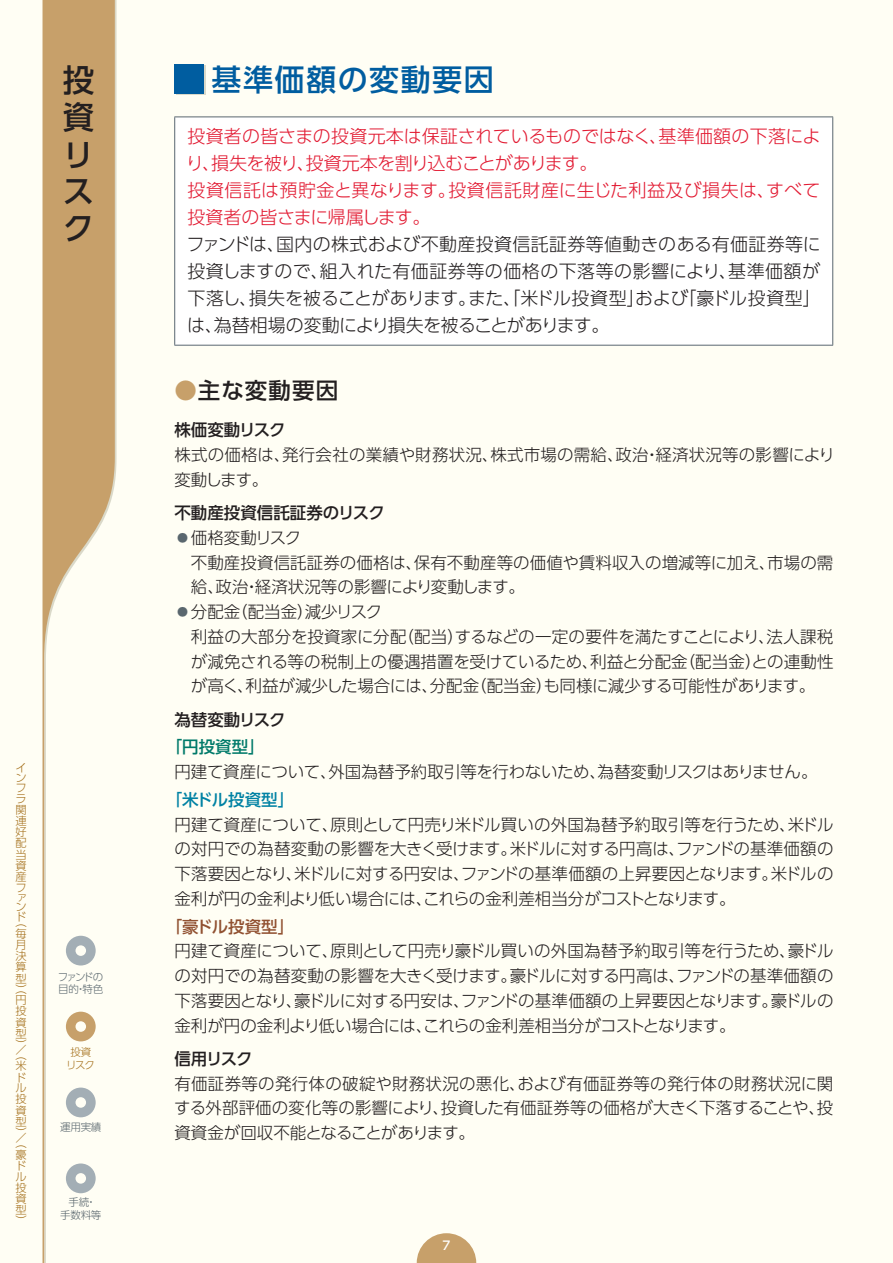
<style>
.page{position:relative;width:893px;height:1263px;background:#fffef4}
.page>*{position:absolute;margin:0;border:0;box-sizing:border-box;transform-origin:0 0}
.t1{font:500 31.5px/37.2px "UD Shin Go Pro";color:#231f20}
.A-大見出し{font:500 30px "UD Shin Go Pro";letter-spacing:.05em;color:#005da0}
.A-中見出し{font:500 22.5px "UD Shin Go Pro";letter-spacing:.05em;color:#231f20}
.A-11pt{font:300 18px/27px "UD Shin Go Pro";letter-spacing:-.03em;color:#231f20;text-align:justify}
.A-11pt-2{font:300 18px/27px "UD Shin Go Pro";letter-spacing:-.005em;color:#e21931}
.A-11pt-3{font:300 16.5px/24.8px "UD Shin Go Pro";color:#231f20;text-align:justify}
.A-11pt-4{font:300 16.5px "UD Shin Go Pro";letter-spacing:-.02em;color:#231f20}
.A-小見出し{font:500 16.5px "UD Shin Go Pro";color:#231f20}
.A-小見出し-2{font:500 16.5px "UD Shin Go Pro";letter-spacing:-.035em;color:#231f20}
.A-11pt-5{font:300 16.5px "UD Shin Go Pro";letter-spacing:-.045em;color:#231f20}
.A-コース小見出し2{font:500 16.5px "UD Shin Go Pro";color:#0082a4}
.A-コース小見出し3{font:500 16.5px "UD Shin Go Pro";color:#915131}
.A-コース小見出し1{font:500 16.5px "UD Shin Go Pro";color:#007a6a}
.t2{font:500 12px "UD Shin Go Pro";color:#fff}
.t3{font:300 11.25px/11.1px "UD Shin Go Pro";color:#a6721e;text-align:justify}
.t4{font:300 10.5px/12.6px "UD Shin Go Pro";letter-spacing:-.02em;color:#5a676e;text-align:center}
.t5{font:300 10.5px/12.6px "UD Shin Go Pro";letter-spacing:-.13em;color:#5a676e}
.t6{font:300 10.5px/12.6px "UD Shin Go Pro";color:#a6721e;text-align:center}
.s1{color:#c7a06a}
.s2{font-size:10.95px;color:#5a676e}
</style>
<div class="page">
<svg style="left:417px;top:1233px;width:59px;height:30px"></svg>
<svg style="left:43px;top:0;width:72px;height:1263px"></svg>
<svg style="left:66px;top:936px;width:30px;height:29px"></svg>
<svg style="left:66px;top:1012px;width:30px;height:29px"></svg>
<svg style="left:66px;top:1087px;width:30px;height:30px"></svg>
<svg style="left:66px;top:1163px;width:30px;height:30px"></svg>
<div style="left:176px;top:65px;width:30px;height:30px;background:#dad9c9"></div>
<div style="left:174px;top:64px;width:30px;height:30px;background:#005da0"></div>
<div style="left:175px;top:117px;width:658px;height:228px;background:#fff"></div>
<hr style="left:174px;top:117px;width:659px;height:1px;background:#5a676e">
<hr style="left:174px;top:117px;width:1px;height:228px;background:#5a676e">
<hr style="left:832px;top:117px;width:1px;height:228px;background:#5a676e">
<hr style="left:174px;top:345px;width:659px;height:1px;background:#5a676e">
<h1 class="t1" style="left:63px;top:60px;width:33px">投資リスク</h1>
<p class="t3" style="left:16px;top:761px;width:12px;line-height:10.6px">インフラ関連好配当資産ファン</p>
<p class="t3" style="left:16px;top:912px;width:12px;line-height:13.8px">ド（毎</p>
<p class="t3" style="left:16px;top:938px;width:12px;text-align:left">月決算型）（円投資型）</p>
<p class="t3" style="left:16px;top:1044px;width:12px">／</p>
<p class="t3" style="left:16px;top:1049px;width:12px">（米ドル投資型）</p>
<p class="t3" style="left:16px;top:1132px;width:12px">／</p>
<p class="t3" style="left:16px;top:1137px;width:12px">（豪ドル投資型）</p>
<p class="t5" style="left:58px;top:970px;width:47px">ファンドの目的・特色</p>
<p class="t6" style="left:66px;top:1045px;width:30px">投資リスク</p>
<p class="t4" style="left:60px;top:1120px;width:43px">運用実績</p>
<p class="t4" style="left:60px;top:1195px;width:43px">手続・<br>手数料等</p>
<p class="A-大見出し" style="left:212px;top:55px;width:284px">基準価額の変動要因</p>
<p class="A-11pt-2" style="left:186px;top:122px;width:636px">投資者の皆さまの投資元本は保証されているものではなく、基準価額の下落により、損失を被り、投資元本を割り込むことがあります。</p>
<p class="A-11pt-2" style="left:187px;top:176px;width:634px">投資信託は預貯金と異なります。投資信託財産に生じた利益及び損失は、すべて投資者の皆さまに帰属します。</p>
<p class="A-11pt" style="left:187px;top:230px;width:636px">ファンドは、国内の株式および不動産投資信託証券等値動きのある有価証券等に投資しますので、組入れた有価証券等の価格の下落等の影響により、基準価額が下落し、損失を被ることがあります。また、「米ドル投資型」および「豪ドル投資型」は、為替相場の変動により損失を被ることがあります。</p>
<p class="A-中見出し" style="left:174px;top:373px;width:165px"><span class="s1">●</span>主な変動要因</p>
<p class="A-小見出し-2" style="left:174px;top:417px;width:113px">株価変動リスク</p>
<p class="A-11pt-3" style="left:174px;top:442px;width:662px">株式の価格は、発行会社の業績や財務状況、株式市場の需給、政治・経済状況等の影響により変動します。</p>
<p class="A-小見出し" style="left:174px;top:499px;width:212px">不動産投資信託証券のリスク</p>
<p class="A-11pt-5" style="left:177px;top:524px;width:126px"><span class="s2">●</span> 価格変動リスク</p>
<p class="A-11pt-3" style="left:191px;top:549px;width:644px">不動産投資信託証券の価格は、保有不動産等の価値や賃料収入の増減等に加え、市場の需給、政治・経済状況等の影響により変動します。</p>
<p class="A-11pt-3" style="left:177px;top:599px;width:207px"><span class="s2">●</span> 分配金（配当金）減少リスク</p>
<p class="A-11pt-3" style="left:191px;top:624px;width:644px">利益の大部分を投資家に分配（配当）するなどの一定の要件を満たすことにより、法人課税が減免される等の税制上の優遇措置を受けているため、利益と分配金（配当金）との連動性が高く、利益が減少した場合には、分配金（配当金）も同様に減少する可能性があります。</p>
<p class="A-小見出し-2" style="left:174px;top:706px;width:113px">為替変動リスク</p>
<p class="A-コース小見出し1" style="left:166px;top:734px;width:100px">「円投資型」</p>
<p class="A-11pt-4" style="left:174px;top:758px;width:645px">円建て資産について、外国為替予約取引等を行わないため、為替変動リスクはありません。</p>
<p class="A-コース小見出し2" style="left:166px;top:786px;width:130px">「米ドル投資型」</p>
<p class="A-11pt-3" style="left:174px;top:811px;width:661px">円建て資産について、原則として円売り米ドル買いの外国為替予約取引等を行うため、米ドルの対円での為替変動の影響を大きく受けます。米ドルに対する円高は、ファンドの基準価額の下落要因となり、米ドルに対する円安は、ファンドの基準価額の上昇要因となります。米ドルの金利が円の金利より低い場合には、これらの金利差相当分がコストとなります。</p>
<p class="A-コース小見出し3" style="left:166px;top:913px;width:130px">「豪ドル投資型」</p>
<p class="A-11pt-3" style="left:174px;top:938px;width:661px">円建て資産について、原則として円売り豪ドル買いの外国為替予約取引等を行うため、豪ドルの対円での為替変動の影響を大きく受けます。豪ドルに対する円高は、ファンドの基準価額の下落要因となり、豪ドルに対する円安は、ファンドの基準価額の上昇要因となります。豪ドルの金利が円の金利より低い場合には、これらの金利差相当分がコストとなります。</p>
<p class="A-小見出し" style="left:174px;top:1045px;width:80px">信用リスク</p>
<p class="A-11pt-3" style="left:174px;top:1070px;width:661px">有価証券等の発行体の破綻や財務状況の悪化、および有価証券等の発行体の財務状況に関する外部評価の変化等の影響により、投資した有価証券等の価格が大きく下落することや、投資資金が回収不能となることがあります。</p>
<p class="t2" style="left:442px;top:1236px;width:9px">7</p>
</div>
